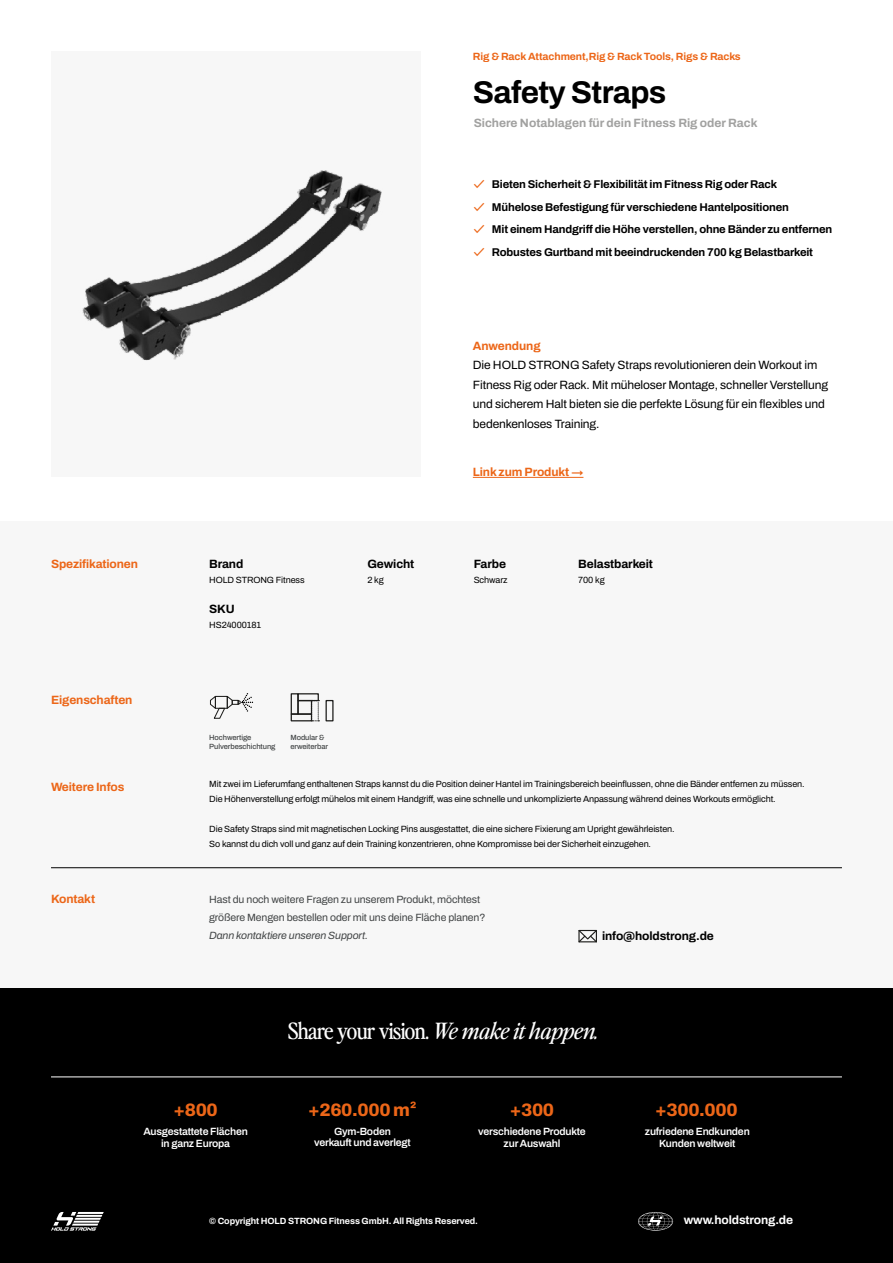
<style>
.page{position:relative;width:893px;height:1263px;background:#fff}
.page>*{position:absolute;margin:0;border:0;box-sizing:border-box;transform-origin:0 0}
.t1{font:700 31.5px "Archivo";letter-spacing:-.02em;color:#000}
.t2{font:22.5px "Perfectly Nineties";letter-spacing:-.03em;color:#fff}
.t3{font:800 18px "Archivo";letter-spacing:-.02em;color:#ec6618}
.t4{font:12px/19.5px "Archivo";letter-spacing:-.01em;color:#000}
.t5{font:700 12px "Archivo";letter-spacing:-.01em;color:#ec6618}
.t6{font:700 12px "Archivo";letter-spacing:-.01em;color:#000}
.t7{font:700 12px "Archivo";color:#a1a1a0}
.t8{font:700 12px "Archivo";letter-spacing:-.01em;color:#fff}
.t9{font:700 11.25px "Archivo";letter-spacing:-.015em;color:#000}
.t10{font:600 10.5px/12px "Archivo";letter-spacing:-.02em;color:#fff;text-align:center}
.t11{font:10.5px/18px "Archivo";letter-spacing:-.01em;color:#414445}
.t12{font:700 10.5px "Archivo";letter-spacing:-.01em;color:#ec6618}
.t13{font:italic 10.5px "Archivo";letter-spacing:-.01em;color:#414445}
.t14{font:9px/15px "Archivo";letter-spacing:-.01em;color:#000}
.t15{font:700 9px "Archivo";letter-spacing:-.01em;color:#fff}
.t16{font:500 7.5px/9px "Archivo";letter-spacing:-.01em;color:#414445}
.s1{font-family:"Circular Std";font-weight:500;color:#ec6618}
.s2{font-style:italic}
</style>
<div class="page">
<img style="left:82px;top:170px;width:300px;height:191px">
<div style="left:0;top:522px;width:893px;height:697px;background:#f7f7f7"></div>
<div style="left:0;top:988px;width:893px;height:275px;background:#000"></div>
<svg style="left:51px;top:1212px;width:53px;height:18px"></svg>
<hr style="left:473px;top:477px;width:110px;height:1px;background:#ec6618">
<svg style="left:638px;top:1212px;width:35px;height:18px"></svg>
<svg style="left:578px;top:930px;width:19px;height:12px"></svg>
<hr style="left:51px;top:1077px;width:791px;height:1px;background:#fff">
<hr style="left:51px;top:867px;width:791px;height:1px;background:#000">
<div style="left:291px;top:693px;width:8px;height:22px;border:1px solid #1d1d1b"></div>
<div style="left:291px;top:713px;width:21px;height:8px;border:1px solid #1d1d1b"></div>
<div style="left:297px;top:693px;width:22px;height:8px;border:1px solid #1d1d1b"></div>
<div style="left:297px;top:700px;width:15px;height:15px;border:1px solid #1d1d1b"></div>
<div style="left:326px;top:700px;width:8px;height:21px;border:1px solid #1d1d1b"></div>
<svg style="left:311px;top:700px;width:8px;height:21px"></svg>
<svg style="left:210px;top:693px;width:43px;height:26px"></svg>
<p class="t12" style="left:473px;top:49px;width:269px">Rig &amp; Rack Attachment,Rig &amp; Rack Tools, Rigs &amp; Racks</p>
<h1 class="t1" style="left:473px;top:69px;width:195px">Safety Straps</h1>
<h3 class="t7" style="left:474px;top:114px;width:285px">Sichere Notablagen für dein Fitness Rig oder Rack</h3>
<p class="t9" style="left:474px;top:176px;width:305px"><span class="s1">✓</span> Bieten Sicherheit &amp; Flexibilität im Fitness Rig oder Rack</p>
<p class="t9" style="left:474px;top:199px;width:317px"><span class="s1">✓</span> Mühelose Befestigung für verschiedene Hantelpositionen</p>
<p class="t9" style="left:474px;top:221px;width:360px"><span class="s1">✓</span> Mit einem Handgriff die Höhe verstellen, ohne Bänder zu entfernen</p>
<p class="t9" style="left:474px;top:244px;width:341px"><span class="s1">✓</span> Robustes Gurtband mit beeindruckenden 700 kg Belastbarkeit</p>
<h3 class="t5" style="left:473px;top:337px;width:69px">Anwendung</h3>
<h3 class="t4" style="left:473px;top:355px;width:357px">Die HOLD STRONG Safety Straps revolutionieren dein Workout im Fitness Rig oder Rack. Mit müheloser Montage, schneller Verstellung und sicherem Halt bieten sie die perfekte Lösung für ein flexibles und bedenkenloses Training.</h3>
<h3 class="t5" style="left:51px;top:555px;width:89px">Spezifikationen</h3>
<h3 class="t5" style="left:51px;top:690px;width:83px">Eigenschaften</h3>
<h3 class="t5" style="left:51px;top:778px;width:75px">Weitere Infos</h3>
<h3 class="t6" style="left:209px;top:555px;width:36px">Brand</h3>
<p class="t14" style="left:209px;top:572px;width:97px">HOLD STRONG Fitness</p>
<h3 class="t6" style="left:209px;top:600px;width:27px">SKU</h3>
<p class="t14" style="left:209px;top:617px;width:53px">HS24000181</p>
<h3 class="t6" style="left:367px;top:555px;width:48px">Gewicht</h3>
<p class="t14" style="left:367px;top:572px;width:18px">2 kg</p>
<p class="t16" style="left:209px;top:732px;width:68px">Hochwertige<br>Pulverbeschichtung</p>
<p class="t16" style="left:290px;top:732px;width:39px">Modular &amp; erweiterbar</p>
<h3 class="t5" style="left:473px;top:462px;width:112px">Link zum Produkt →</h3>
<h3 class="t6" style="left:474px;top:555px;width:34px">Farbe</h3>
<p class="t14" style="left:474px;top:572px;width:36px">Schwarz</p>
<h3 class="t6" style="left:578px;top:555px;width:76px">Belastbarkeit</h3>
<p class="t14" style="left:578px;top:572px;width:28px">700 kg</p>
<p class="t14" style="left:209px;top:777px;width:597px">Mit zwei im Lieferumfang enthaltenen Straps kannst du die Position deiner Hantel im Trainingsbereich beeinflussen, ohne die Bänder entfernen zu müssen.<br>Die Höhenverstellung erfolgt mühelos mit einem Handgriff, was eine schnelle und unkomplizierte Anpassung während deines Workouts ermöglicht.</p>
<p class="t14" style="left:209px;top:822px;width:467px">Die Safety Straps sind mit magnetischen Locking Pins ausgestattet, die eine sichere Fixierung am Upright gewährleisten.<br>So kannst du dich voll und ganz auf dein Training konzentrieren, ohne Kompromisse bei der Sicherheit einzugehen.</p>
<h3 class="t5" style="left:51px;top:889px;width:46px">Kontakt</h3>
<p class="t11" style="left:209px;top:890px;width:278px">Hast du noch weitere Fragen zu unserem Produkt, möchtest größere Mengen bestellen oder mit uns deine Fläche planen?</p>
<p class="t13" style="left:209px;top:928px;width:160px">Dann kontaktiere unseren Support.</p>
<h3 class="t6" style="left:602px;top:927px;width:113px">info@holdstrong.de</h3>
<h2 class="t2" style="left:288px;top:1015px;width:312px">Share your vision. <span class="s2">We make it happen.</span></h2>
<h3 class="t3" style="left:173px;top:1096px;width:46px">+800</h3>
<h3 class="t3" style="left:308px;top:1096px;width:110px">+260.000 m²</h3>
<h3 class="t3" style="left:510px;top:1096px;width:46px">+300</h3>
<h3 class="t3" style="left:655px;top:1096px;width:84px">+300.000</h3>
<p class="t10" style="left:143px;top:1125px;width:106px">Ausgestattete Flächen in ganz Europa</p>
<p class="t10" style="left:314px;top:1126px;width:98px;line-height:10.9px">Gym-Boden verkauft und averlegt</p>
<p class="t10" style="left:478px;top:1125px;width:109px">verschiedene Produkte zur Auswahl</p>
<p class="t10" style="left:645px;top:1125px;width:106px">zufriedene Endkunden<br>Kunden weltweit</p>
<p class="t15" style="left:209px;top:1214px;width:270px">© Copyright HOLD STRONG Fitness GmbH. All Rights Reserved.</p>
<h3 class="t8" style="left:684px;top:1211px;width:111px">www.holdstrong.de</h3>
</div>
